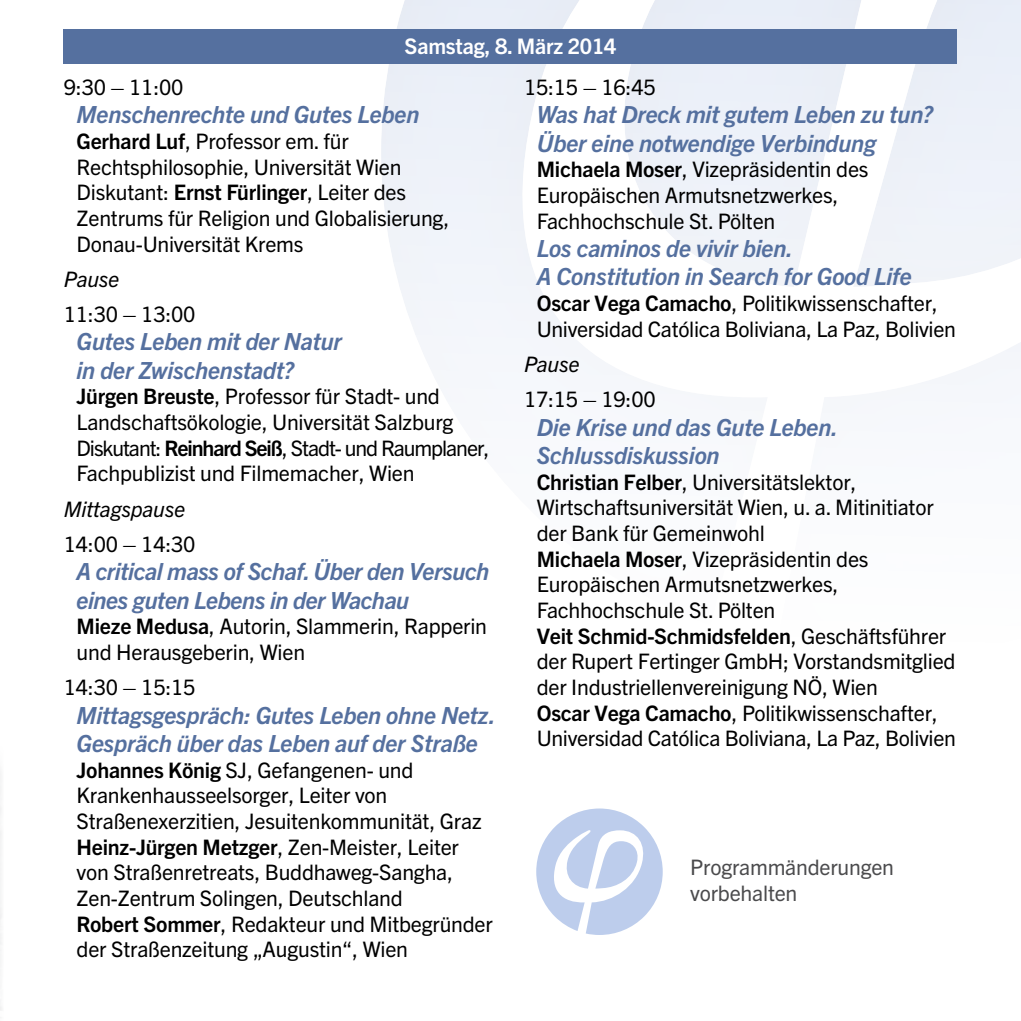
<style>
.page{position:relative;width:1021px;height:1021px;background:#fff}
.page>*{position:absolute;margin:0;border:0;box-sizing:border-box;transform-origin:0 0}
.t1{font:italic 700 23.62px/28.3px "Trade Gothic Next LT Pro";letter-spacing:-.01em;color:#55709f}
.t2{font:700 21.6px "Trade Gothic Next LT Pro";letter-spacing:-.01em;color:#fff}
.t3{font:21.38px/25.7px "Trade Gothic Next LT Pro";letter-spacing:-.01em;color:#000}
.t4{font:21.38px/25.7px "Trade Gothic Next LT Pro";letter-spacing:-.01em;color:#4b4b4d}
.t5{font:italic 21.38px "Trade Gothic Next LT Pro";letter-spacing:-.01em;color:#000}
.s1{font-weight:700}
</style>
<div class="page">
<svg style="left:381px;top:0;width:639px;height:385px;fill:#f2f5fa"></svg>
<img style="left:0;top:773px;width:2px;height:238px">
<svg style="left:536px;top:808px;width:126px;height:127px"></svg>
<div style="left:64px;top:29px;width:893px;height:35px;background:#55709f"></div>
<p class="t2" style="left:404px;top:31px;width:213px">Samstag, 8. März 2014</p>
<p class="t3" style="left:64px;top:73px;width:121px">9:30 – 11:00</p>
<p class="t1" style="left:77px;top:99px;width:344px">Menschenrechte und Gutes Leben</p>
<p class="t3" style="left:77px;top:127px;width:374px"><span class="s1">Gerhard Luf</span>, Professor em. für Rechtsphilosophie, Universität Wien Diskutant: <span class="s1">Ernst Fürlinger</span>, Leiter des Zentrums für Religion und Globalisierung, Donau-Universität Krems</p>
<p class="t5" style="left:64px;top:264px;width:57px">Pause</p>
<p class="t3" style="left:64px;top:300px;width:133px">11:30 – 13:00</p>
<p class="t1" style="left:77px;top:326px;width:267px">Gutes Leben mit der Natur in der Zwischenstadt?</p>
<p class="t3" style="left:77px;top:382px;width:414px"><span class="s1">Jürgen Breuste</span>, Professor für Stadt- und Landschaftsökologie, Universität Salzburg Diskutant: <span class="s1">Reinhard Seiß</span>, Stadt- und Raumplaner, Fachpublizist und Filmemacher, Wien</p>
<p class="t5" style="left:64px;top:494px;width:123px">Mittagspause</p>
<p class="t3" style="left:64px;top:530px;width:133px">14:00 – 14:30</p>
<p class="t1" style="left:77px;top:556px;width:414px">A critical mass of Schaf. Über den Versuch eines guten Lebens in der Wachau</p>
<p class="t3" style="left:77px;top:612px;width:412px"><span class="s1">Mieze Medusa</span>, Autorin, Slammerin, Rapperin und Herausgeberin, Wien</p>
<p class="t3" style="left:64px;top:673px;width:133px">14:30 – 15:15</p>
<p class="t1" style="left:77px;top:699px;width:420px">Mittagsgespräch: Gutes Leben ohne Netz.<br>Gespräch über das Leben auf der Straße</p>
<p class="t3" style="left:77px;top:755px;width:418px"><span class="s1">Johannes König</span> SJ, Gefangenen- und Krankenhausseelsorger, Leiter von Straßenexerzitien, Jesuitenkommunität, Graz <span class="s1">Heinz-Jürgen Metzger</span>, Zen-Meister, Leiter von Straßenretreats, Buddhaweg-Sangha, Zen-Zentrum Solingen, Deutschland<br><span class="s1">Robert Sommer</span>, Redakteur und Mitbegründer der Straßenzeitung „Augustin“, Wien</p>
<p class="t3" style="left:524px;top:73px;width:133px">15:15 – 16:45</p>
<p class="t1" style="left:536px;top:99px;width:398px">Was hat Dreck mit gutem Leben zu tun?<br>Über eine notwendige Verbindung</p>
<p class="t3" style="left:536px;top:155px;width:333px"><span class="s1">Michaela Moser</span>, Vizepräsidentin des<br>Europäischen Armutsnetzwerkes,<br>Fachhochschule St. Pölten</p>
<p class="t1" style="left:536px;top:233px;width:377px">Los caminos de vivir bien.<br>A Constitution in Search for Good Life</p>
<p class="t3" style="left:536px;top:289px;width:420px"><span class="s1">Oscar Vega Camacho</span>, Politikwissenschafter,<br>Universidad Católica Boliviana, La Paz, Bolivien</p>
<p class="t5" style="left:524px;top:349px;width:57px">Pause</p>
<p class="t3" style="left:524px;top:385px;width:133px">17:15 – 19:00</p>
<p class="t1" style="left:536px;top:411px;width:303px">Die Krise und das Gute Leben.<br>Schlussdiskussion</p>
<p class="t3" style="left:536px;top:467px;width:420px"><span class="s1">Christian Felber</span>, Universitätslektor, Wirtschaftsuniversität Wien, u. a. Mitinitiator der Bank für Gemeinwohl<br><span class="s1">Michaela Moser</span>, Vizepräsidentin des Europäischen Armutsnetzwerkes, Fachhochschule St. Pölten<br><span class="s1">Veit Schmid-Schmidsfelden</span>, Geschäftsführer der Rupert Fertinger GmbH; Vorstandsmitglied der Industriellenvereinigung NÖ, Wien<br><span class="s1">Oscar Vega Camacho</span>, Politikwissenschafter, Universidad Católica Boliviana, La Paz, Bolivien</p>
<p class="t4" style="left:690px;top:853px;width:205px">Programmänderungen vorbehalten</p>
</div>
